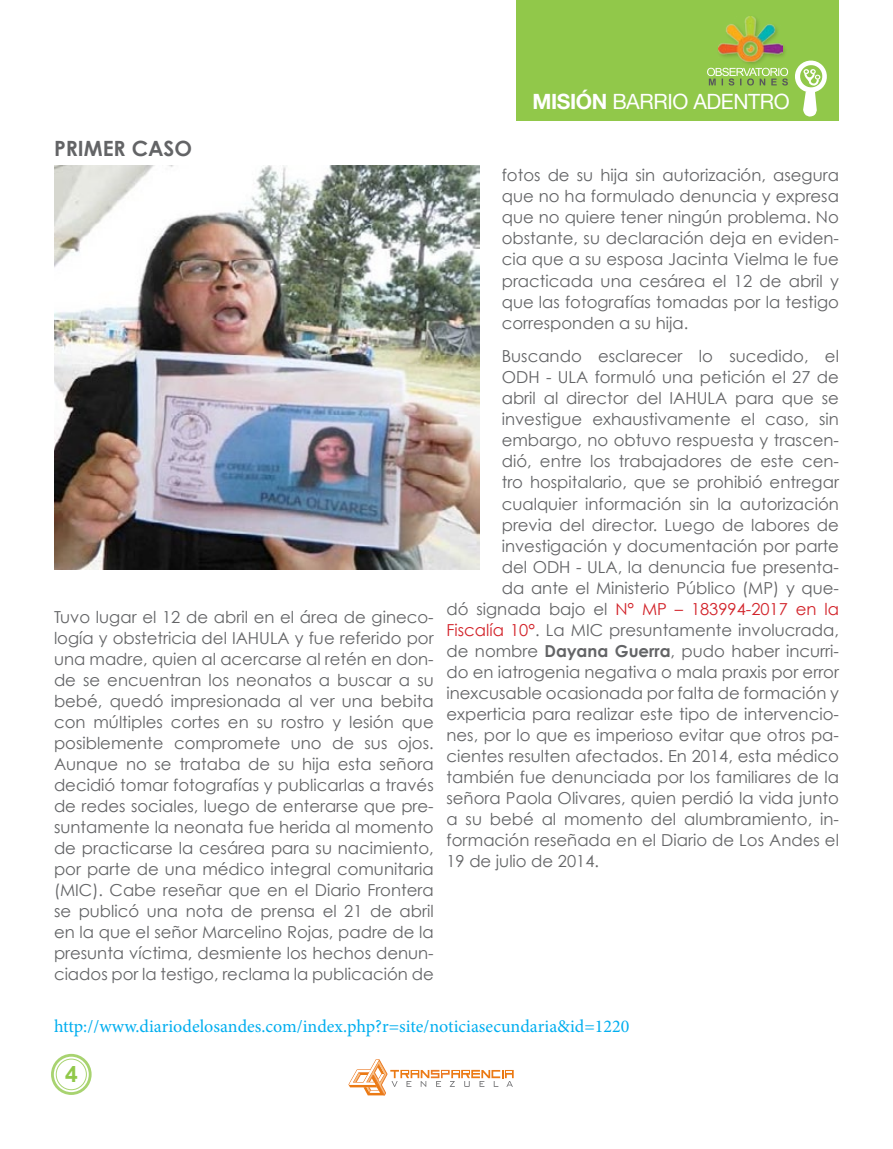
<style>
.page{position:relative;width:893px;height:1149px;background:#fff}
.page>*{position:absolute;margin:0;border:0;box-sizing:border-box;transform-origin:0 0}
.t1{font:700 22.8px "Arial";color:#91c84a}
.t2{font:21px "Helvetica Neue";letter-spacing:-.02em;color:#fff}
.t3{font:700 21px "Century Gothic";color:#636466}
.t4{font:18px "Minion Pro";color:#00aeef}
.t5{font:16.5px/21px "Century Gothic";color:#636466;text-align:justify}
.t6{font:16.5px "Century Gothic";color:#d2232a}
.s1{font-weight:700}
.s2{color:#636466}
.s3{color:#d2232a}
</style>
<div class="page">
<div style="left:517px;top:0;width:322px;height:121px;background:#91c84a"></div>
<div style="left:717px;top:15px;width:71px;height:51px;background:#000;opacity:.2"></div>
<img style="left:719px;top:17px;width:63px;height:42px">
<svg style="left:707px;top:59px;width:120px;height:58px"></svg>
<svg style="left:348px;top:1059px;width:166px;height:36px"></svg>
<svg style="left:53px;top:1055px;width:37px;height:37px"></svg>
<div style="left:51px;top:1053px;width:41px;height:41px;border:3px solid #91c84a;border-radius:50%"></div>
<div style="left:56px;top:1058px;width:31px;height:31px;border:1px solid #91c84a;border-radius:50%"></div>
<img style="left:54px;top:166px;width:425px;height:403px">
<p class="t3" style="left:54px;top:135px;width:140px">PRIMER CASO</p>
<p class="t5" style="left:54px;top:606px;width:381px">Tuvo lugar el 12 de abril en el área de gineco&shy;logía y obstetricia del IAHULA y fue referido por una madre, quien al acercarse al retén en don&shy;de se encuentran los neonatos a buscar a su bebé, quedó impresionada al ver una bebita con múltiples cortes en su rostro y lesión que posiblemente compromete uno de sus ojos.<br>Aunque no se trataba de su hija esta señora decidió tomar fotografías y publicarlas a través de redes sociales, luego de enterarse que pre&shy;suntamente la neonata fue herida al momento de practicarse la cesárea para su nacimiento, por parte de una médico integral comunitaria (MIC). Cabe reseñar que en el Diario Frontera se publicó una nota de prensa el 21 de abril en la que el señor Marcelino Rojas, padre de la presunta víctima, desmiente los hechos denun&shy;ciados por la testigo, reclama la publicación de</p>
<p class="t2" style="left:532px;top:89px;width:259px"><span class="s1">MISIÓN</span> BARRIO ADENTRO</p>
<p class="t5" style="left:502px;top:165px;width:339px">fotos de su hija sin autorización, asegura que no ha formulado denuncia y expresa que no quiere tener ningún problema. No obstante, su declaración deja en eviden&shy;cia que a su esposa Jacinta Vielma le fue practicada una cesárea el 12 de abril y que las fotografías tomadas por la testigo corresponden a su hija.</p>
<p class="t5" style="left:502px;top:345px;width:339px">Buscando esclarecer lo sucedido, el</p>
<p class="t5" style="left:502px;top:366px;width:339px">ODH - ULA formuló una petición el 27 de</p>
<p class="t5" style="left:502px;top:387px;width:339px">abril al director del IAHULA para que se</p>
<p class="t5" style="left:502px;top:408px;width:339px">investigue exhaustivamente el caso, sin</p>
<p class="t5" style="left:502px;top:429px;width:339px">embargo, no obtuvo respuesta y trascen-</p>
<p class="t5" style="left:502px;top:450px;width:339px">dió, entre los trabajadores de este cen-</p>
<p class="t5" style="left:502px;top:471px;width:339px">tro hospitalario, que se prohibió entregar</p>
<p class="t5" style="left:502px;top:492px;width:339px">cualquier información sin la autorización</p>
<p class="t5" style="left:502px;top:513px;width:339px">previa del director. Luego de labores de</p>
<p class="t5" style="left:502px;top:534px;width:339px">investigación y documentación por parte</p>
<p class="t5" style="left:502px;top:555px;width:339px">del ODH - ULA, la denuncia fue presenta-</p>
<p class="t5" style="left:502px;top:576px;width:339px">da ante el Ministerio Público (MP) y que-</p>
<p class="t6" style="left:446px;top:598px;width:394px"><span class="s2">dó signada bajo el</span> N° MP – 183994-2017 en la</p>
<p class="t5" style="left:446px;top:618px;width:394px"><span class="s3">Fiscalía 10°</span>. La MIC presuntamente involucrada,</p>
<p class="t5" style="left:446px;top:639px;width:394px">de nombre <span class="s1">Dayana Guerra</span>, pudo haber incurri-</p>
<p class="t5" style="left:446px;top:660px;width:394px">do en iatrogenia negativa o mala praxis por error</p>
<p class="t5" style="left:446px;top:681px;width:394px">inexcusable ocasionada por falta de formación y</p>
<p class="t5" style="left:446px;top:702px;width:394px">experticia para realizar este tipo de intervencio-</p>
<p class="t5" style="left:446px;top:723px;width:394px">nes, por lo que es imperioso evitar que otros pa-</p>
<p class="t5" style="left:446px;top:744px;width:394px">cientes resulten afectados. En 2014, esta médico</p>
<p class="t5" style="left:446px;top:765px;width:394px">también fue denunciada por los familiares de la</p>
<p class="t5" style="left:446px;top:786px;width:394px">señora Paola Olivares, quien perdió la vida junto</p>
<p class="t5" style="left:446px;top:807px;width:394px">a su bebé al momento del alumbramiento, in-</p>
<p class="t5" style="left:446px;top:828px;width:394px">formación reseñada en el Diario de Los Andes el</p>
<p class="t5" style="left:446px;top:849px;width:154px">19 de julio de 2014.</p>
<p class="t4" style="left:54px;top:1013px;width:577px">http://www.diariodelosandes.com/index.php?r=site/noticiasecundaria&amp;id=1220</p>
<h1 class="t1" style="left:65px;top:1058px;width:14px">4</h1>
</div>
